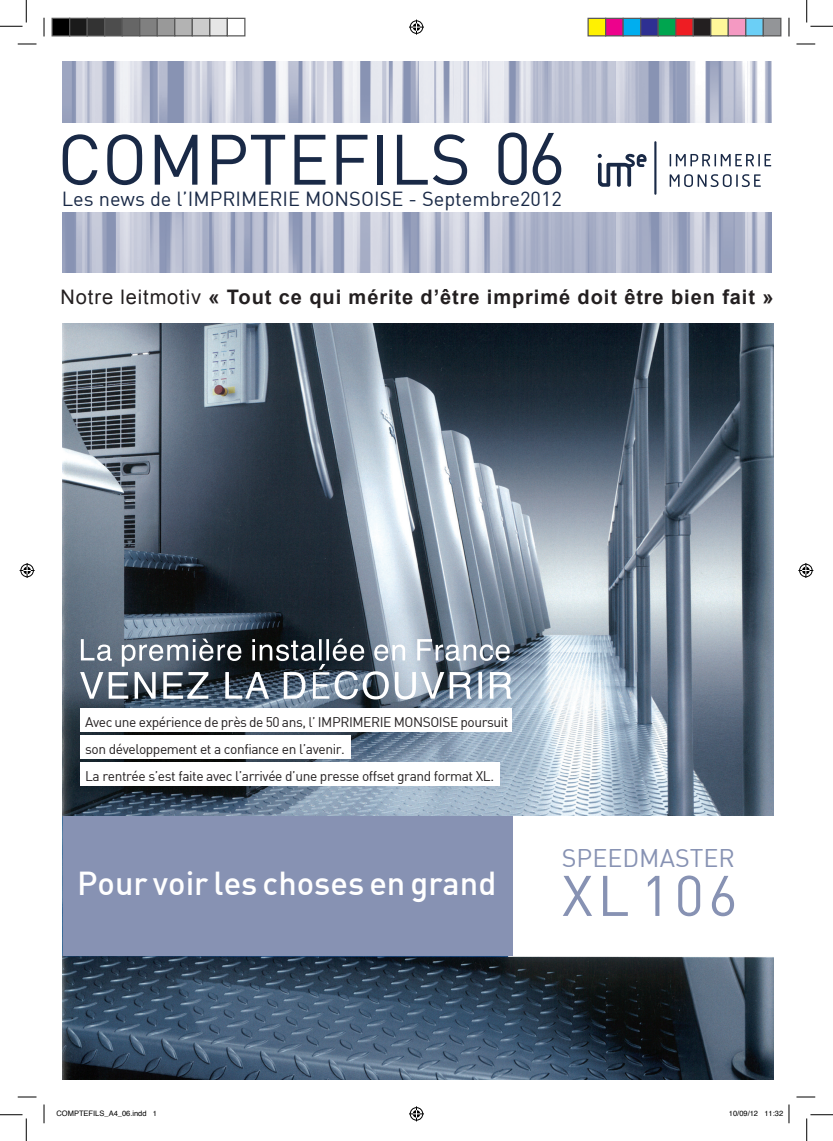
<style>
.page{position:relative;width:833px;height:1141px;background:#fff}
.page>*{position:absolute;margin:0;border:0;box-sizing:border-box;transform-origin:0 0}
.t1{font:70px "DIN";color:#192946}
.t2{font:56.25px "DIN";color:#8792b3}
.t3{font:32.5px "DIN Medium Alternate";color:#fff}
.t4{font:25px "DIN";color:#8792b3}
.t5{font:700 20px "Arial";letter-spacing:.045em;color:#231f20}
.t6{font:20px "DIN";color:#192946}
.t7{font:13.75px "DIN";letter-spacing:-.03em;color:#231f20}
.t8{font:7.5px "Helvetica";color:#000}
.s1{font-size:72.5px}
.s2{font-weight:400}
</style>
<div class="page">
<img style="left:62px;top:323px;width:711px;height:756px">
<img style="left:62px;top:62px;width:708px;height:211px">
<div style="left:26px;top:123px;width:780px;height:88px;background:#fff"></div>
<hr style="left:654px;top:141px;width:2px;height:54px;background:#192946">
<svg style="left:669px;top:154px;width:101px;height:12px"></svg>
<svg style="left:669px;top:174px;width:91px;height:13px"></svg>
<svg style="left:597px;top:154px;width:49px;height:33px"></svg>
<div style="left:507px;top:816px;width:266px;height:140px;background:#fff"></div>
<div style="left:80px;top:762px;width:419px;height:24px;background:#fff"></div>
<div style="left:80px;top:735px;width:270px;height:23px;background:#fff"></div>
<div style="left:80px;top:708px;width:431px;height:23px;background:#fff"></div>
<div style="left:63px;top:816px;width:449px;height:140px;background:#8792b3"></div>
<svg style="left:80px;top:638px;width:431px;height:61px"></svg>
<svg style="left:18px;top:43px;width:18px;height:2px"></svg>
<svg style="left:796px;top:43px;width:18px;height:2px"></svg>
<svg style="left:18px;top:1096px;width:18px;height:1px"></svg>
<svg style="left:796px;top:1096px;width:18px;height:1px"></svg>
<svg style="left:43px;top:18px;width:2px;height:18px"></svg>
<svg style="left:43px;top:1104px;width:2px;height:19px"></svg>
<svg style="left:788px;top:18px;width:1px;height:18px"></svg>
<svg style="left:0;top:0;width:27px;height:27px"></svg>
<svg style="left:0;top:1114px;width:27px;height:26px"></svg>
<svg style="left:806px;top:0;width:26px;height:27px"></svg>
<svg style="left:806px;top:1114px;width:26px;height:26px"></svg>
<svg style="left:409px;top:20px;width:15px;height:15px"></svg>
<svg style="left:409px;top:1106px;width:15px;height:15px"></svg>
<svg style="left:20px;top:563px;width:15px;height:15px"></svg>
<svg style="left:798px;top:563px;width:14px;height:15px"></svg>
<div style="left:52px;top:18px;width:18px;height:18px;background:#000"></div>
<div style="left:51px;top:18px;width:19px;height:18px;border:1px solid #595959"></div>
<div style="left:70px;top:18px;width:17px;height:18px;background:#1a1a1a"></div>
<div style="left:69px;top:18px;width:19px;height:18px;border:1px solid #595959"></div>
<div style="left:87px;top:18px;width:18px;height:18px;background:#333"></div>
<div style="left:86px;top:18px;width:19px;height:18px;border:1px solid #595959"></div>
<div style="left:105px;top:18px;width:17px;height:18px;background:#4d4d4d"></div>
<div style="left:104px;top:18px;width:19px;height:18px;border:1px solid #595959"></div>
<div style="left:122px;top:18px;width:18px;height:18px;background:#666"></div>
<div style="left:121px;top:18px;width:19px;height:18px;border:1px solid #595959"></div>
<div style="left:140px;top:18px;width:17px;height:18px;background:#808080"></div>
<div style="left:139px;top:18px;width:19px;height:18px;border:1px solid #595959"></div>
<div style="left:157px;top:18px;width:18px;height:18px;background:#999"></div>
<div style="left:156px;top:18px;width:19px;height:18px;border:1px solid #595959"></div>
<div style="left:175px;top:18px;width:17px;height:18px;background:#b3b3b3"></div>
<div style="left:174px;top:18px;width:19px;height:18px;border:1px solid #595959"></div>
<div style="left:192px;top:18px;width:18px;height:18px;background:#ccc"></div>
<div style="left:191px;top:18px;width:19px;height:18px;border:1px solid #595959"></div>
<div style="left:210px;top:18px;width:17px;height:18px;background:#e6e6e6"></div>
<div style="left:209px;top:18px;width:19px;height:18px;border:1px solid #595959"></div>
<div style="left:226px;top:18px;width:19px;height:18px;border:1px solid #595959"></div>
<div style="left:587px;top:18px;width:18px;height:18px;background:#fff101"></div>
<div style="left:587px;top:18px;width:19px;height:18px;border:1px solid #595959"></div>
<div style="left:605px;top:18px;width:17px;height:18px;background:#ed028c"></div>
<div style="left:604px;top:18px;width:19px;height:18px;border:1px solid #595959"></div>
<div style="left:622px;top:18px;width:18px;height:18px;background:#00aeef"></div>
<div style="left:622px;top:18px;width:19px;height:18px;border:1px solid #595959"></div>
<div style="left:640px;top:18px;width:17px;height:18px;background:#2e3092"></div>
<div style="left:639px;top:18px;width:19px;height:18px;border:1px solid #595959"></div>
<div style="left:657px;top:18px;width:18px;height:18px;background:#00a54f"></div>
<div style="left:657px;top:18px;width:19px;height:18px;border:1px solid #595959"></div>
<div style="left:675px;top:18px;width:17px;height:18px;background:#ee1d23"></div>
<div style="left:674px;top:18px;width:19px;height:18px;border:1px solid #595959"></div>
<div style="left:692px;top:18px;width:18px;height:18px;background:#231f20"></div>
<div style="left:692px;top:18px;width:19px;height:18px;border:1px solid #595959"></div>
<div style="left:710px;top:18px;width:17px;height:18px;background:#fff79a"></div>
<div style="left:709px;top:18px;width:19px;height:18px;border:1px solid #595959"></div>
<div style="left:727px;top:18px;width:18px;height:18px;background:#f499c2"></div>
<div style="left:727px;top:18px;width:19px;height:18px;border:1px solid #595959"></div>
<div style="left:745px;top:18px;width:17px;height:18px;background:#6bcff6"></div>
<div style="left:744px;top:18px;width:19px;height:18px;border:1px solid #595959"></div>
<div style="left:762px;top:18px;width:18px;height:18px;background:#939598"></div>
<div style="left:762px;top:18px;width:19px;height:18px;border:1px solid #595959"></div>
<svg style="left:788px;top:1104px;width:1px;height:19px"></svg>
<p class="t1" style="left:57px;top:116px;width:509px">COMPTEFILS <span class="s1">06</span></p>
<p class="t6" style="left:62px;top:186px;width:501px">Les news de l’IMPRIMERIE MONSOISE - Septembre2012</p>
<p class="t5" style="left:61px;top:283px;width:714px"><span class="s2">Notre leitmotiv</span> « Tout ce qui mérite d’être imprimé doit être bien fait »</p>
<p class="t7" style="left:85px;top:713px;width:424px">Avec une expérience de près de 50 ans, l’ IMPRIMERIE MONSOISE poursuit</p>
<p class="t7" style="left:85px;top:740px;width:261px">son développement et a confiance en l’avenir.</p>
<p class="t7" style="left:85px;top:767px;width:410px">La rentrée s’est faite avec l’arrivée d’une presse offset grand format XL.</p>
<p class="t3" style="left:77px;top:862px;width:420px">Pour voir les choses en grand</p>
<p class="t4" style="left:561px;top:842px;width:174px">SPEEDMASTER</p>
<p class="t2" style="left:561px;top:860px;width:177px">XL 106</p>
<p class="t8" style="left:56px;top:1107px;width:102px">COMPTEFILS_A4_06.indd 1</p>
<p class="t8" style="left:728px;top:1107px;width:56px">10/09/12 11:32</p>
</div>
